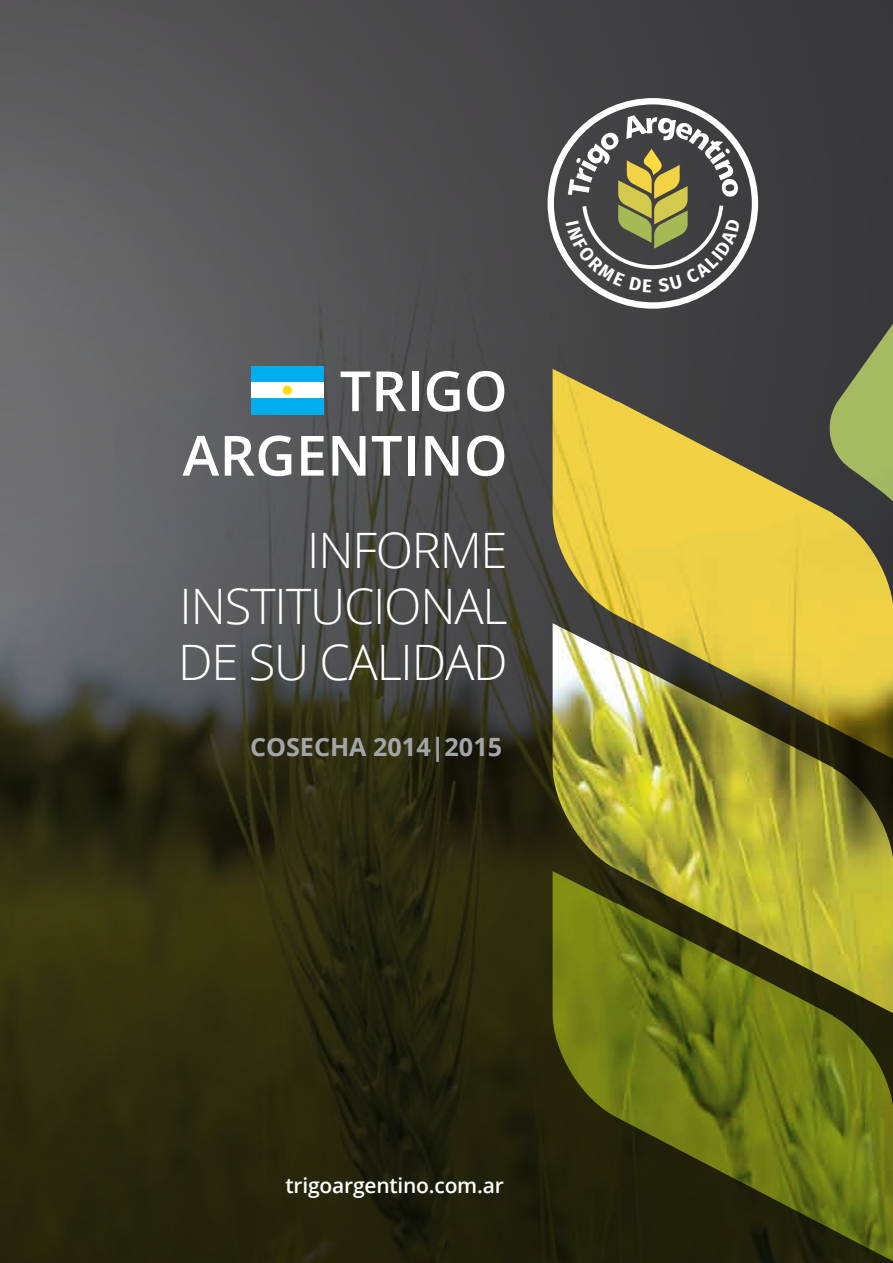
<style>
.page{position:relative;width:893px;height:1263px;background:#fff}
.page>*{position:absolute;margin:0;border:0;box-sizing:border-box;transform-origin:0 0}
.t1{font:600 55.5px/64.5px "Open Sans";letter-spacing:.005em;color:#fff;text-align:right}
.t2{font:300 48.9px/56.2px "Open Sans";letter-spacing:-.025em;color:#fff;text-align:justify}
.t3{font:700 25.2px "Open Sans";color:#a3a5a8}
.t4{font:600 21px "Open Sans";letter-spacing:-.01em;color:#fff}
</style>
<div class="page">
<img style="left:0;top:0;width:893px;height:1263px">
<img style="left:553px;top:623px;width:340px;height:390px">
<div style="left:251px;top:366px;width:73px;height:16px;background:#00aeef"></div>
<div style="left:251px;top:382px;width:73px;height:17px;background:#fff"></div>
<div style="left:251px;top:399px;width:73px;height:16px;background:#00aeef"></div>
<div style="left:283px;top:386px;width:9px;height:9px;background:#fd0;border-radius:50%"></div>
<svg style="left:548px;top:98px;width:210px;height:211px;background:#6c6b61"></svg>
<p class="t1" style="left:183px;top:358px;width:327px">TRIGO<br>ARGENTINO</p>
<p class="t2" style="left:178px;top:521px;width:331px;text-indent:129px">INFORME INSTITUCIONAL DE SU CALIDAD</p>
<p class="t3" style="left:250px;top:728px;width:254px">COSECHA 2014|2015</p>
<p class="t4" style="left:286px;top:1170px;width:220px">trigoargentino.com.ar</p>
</div>
